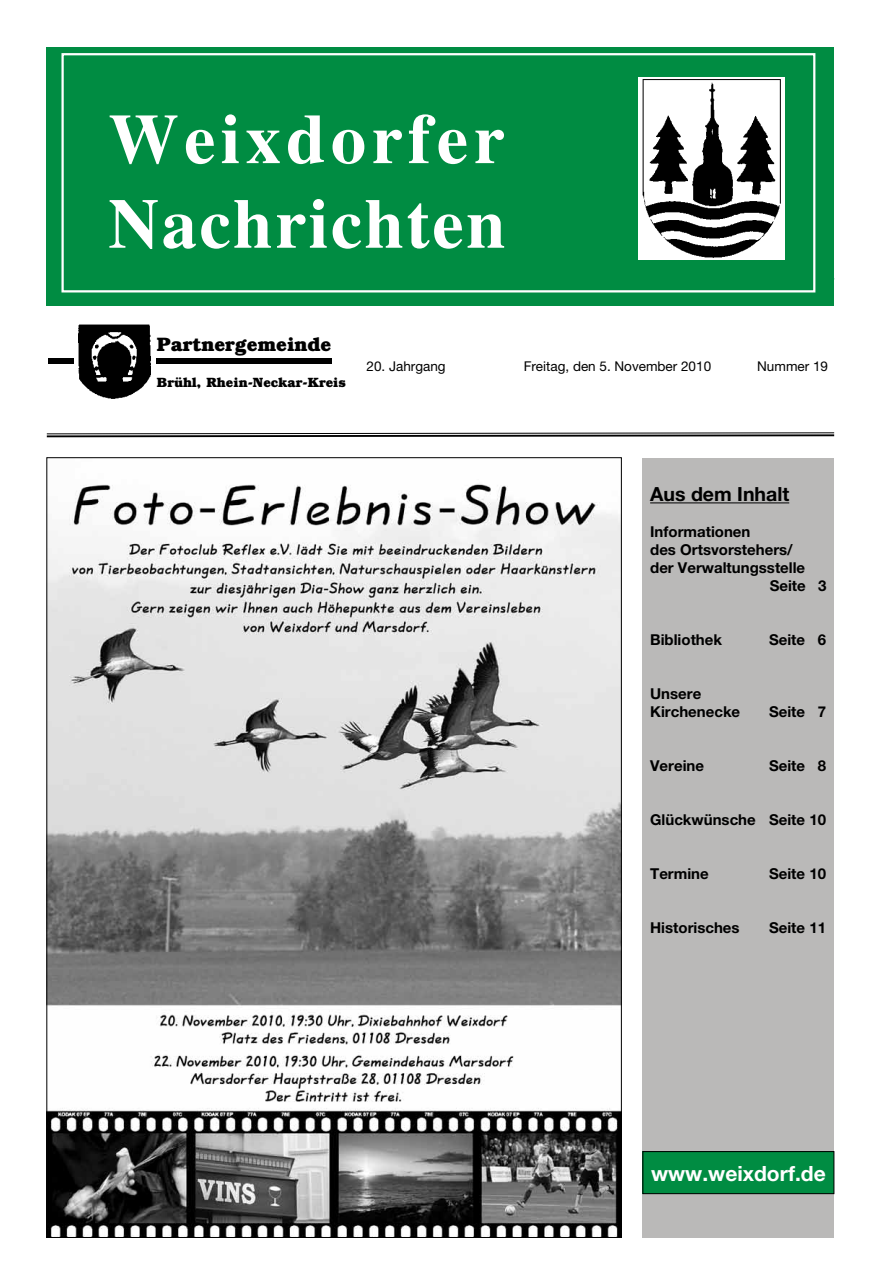
<style>
.page{position:relative;width:881px;height:1263px;background:#fff}
.page>*{position:absolute;margin:0;border:0;box-sizing:border-box;transform-origin:0 0}
.t1{font:700 70.5px/84.6px "Times LT";letter-spacing:.035em;color:#fff}
.t2{font:700 21px "Helvetica Neue LT";color:#fff}
.t3{font:700 19.5px "Bookman";color:#000}
.t4{font:700 19.5px "Helvetica Neue LT";color:#000}
.t5{font:700 15px/18px "Helvetica Neue LT";color:#000}
.t6{font:13.5px "Helvetica Neue LT";color:#000}
.t7{font:700 13.5px "Bookman";color:#000}
</style>
<div class="page">
<svg style="left:46px;top:432px;width:789px;height:6px"></svg>
<div style="left:47px;top:47px;width:786px;height:258px;background:#008c42"></div>
<div style="left:61px;top:53px;width:754px;height:239px;background:#008c42;border:2px solid #fff"></div>
<img style="left:78px;top:324px;width:72px;height:75px">
<div style="left:49px;top:359px;width:25px;height:5px;background:#000"></div>
<div style="left:156px;top:359px;width:175px;height:5px;background:#000"></div>
<div style="left:642px;top:458px;width:191px;height:779px;background:#bab9b8"></div>
<hr style="left:650px;top:502px;width:139px;height:1px;background:#000">
<div style="left:642px;top:1151px;width:191px;height:43px;background:#008c42"></div>
<div style="left:642px;top:1151px;width:191px;height:43px;border:1px solid #000"></div>
<img style="left:639px;top:77px;width:144px;height:182px">
<img style="left:49px;top:484px;width:570px;height:752px">
<h1 class="t1" style="left:108px;top:96px;width:398px">Weixdorfer<br>Nachrichten</h1>
<h3 class="t3" style="left:157px;top:332px;width:176px">Partnergemeinde</h3>
<p class="t7" style="left:157px;top:374px;width:191px">Brühl, Rhein-Neckar-Kreis</p>
<p class="t6" style="left:366px;top:358px;width:81px">20. Jahrgang</p>
<p class="t6" style="left:523px;top:358px;width:189px">Freitag, den 5. November 2010</p>
<p class="t6" style="left:757px;top:358px;width:72px">Nummer 19</p>
<h3 class="t4" style="left:650px;top:482px;width:140px">Aus dem Inhalt</h3>
<p class="t5" style="left:650px;top:522px;width:102px">Informationen</p>
<p class="t5" style="left:650px;top:540px;width:144px">des Ortsvorstehers/</p>
<p class="t5" style="left:650px;top:558px;width:156px">der Verwaltungsstelle</p>
<p class="t5" style="left:769px;top:576px;width:58px">Seite 3</p>
<p class="t5" style="left:650px;top:630px;width:73px">Bibliothek</p>
<p class="t5" style="left:768px;top:630px;width:58px">Seite 6</p>
<p class="t5" style="left:650px;top:684px;width:91px">Unsere<br>Kirchenecke</p>
<p class="t5" style="left:768px;top:702px;width:58px">Seite 7</p>
<p class="t5" style="left:650px;top:756px;width:55px">Vereine</p>
<p class="t5" style="left:768px;top:756px;width:58px">Seite 8</p>
<p class="t5" style="left:650px;top:810px;width:177px">Glückwünsche Seite 10</p>
<p class="t5" style="left:650px;top:864px;width:60px">Termine</p>
<p class="t5" style="left:768px;top:864px;width:58px">Seite 10</p>
<p class="t5" style="left:650px;top:918px;width:91px">Historisches</p>
<p class="t5" style="left:768px;top:918px;width:58px">Seite 11</p>
<h2 class="t2" style="left:650px;top:1160px;width:176px">www.weixdorf.de</h2>
</div>
